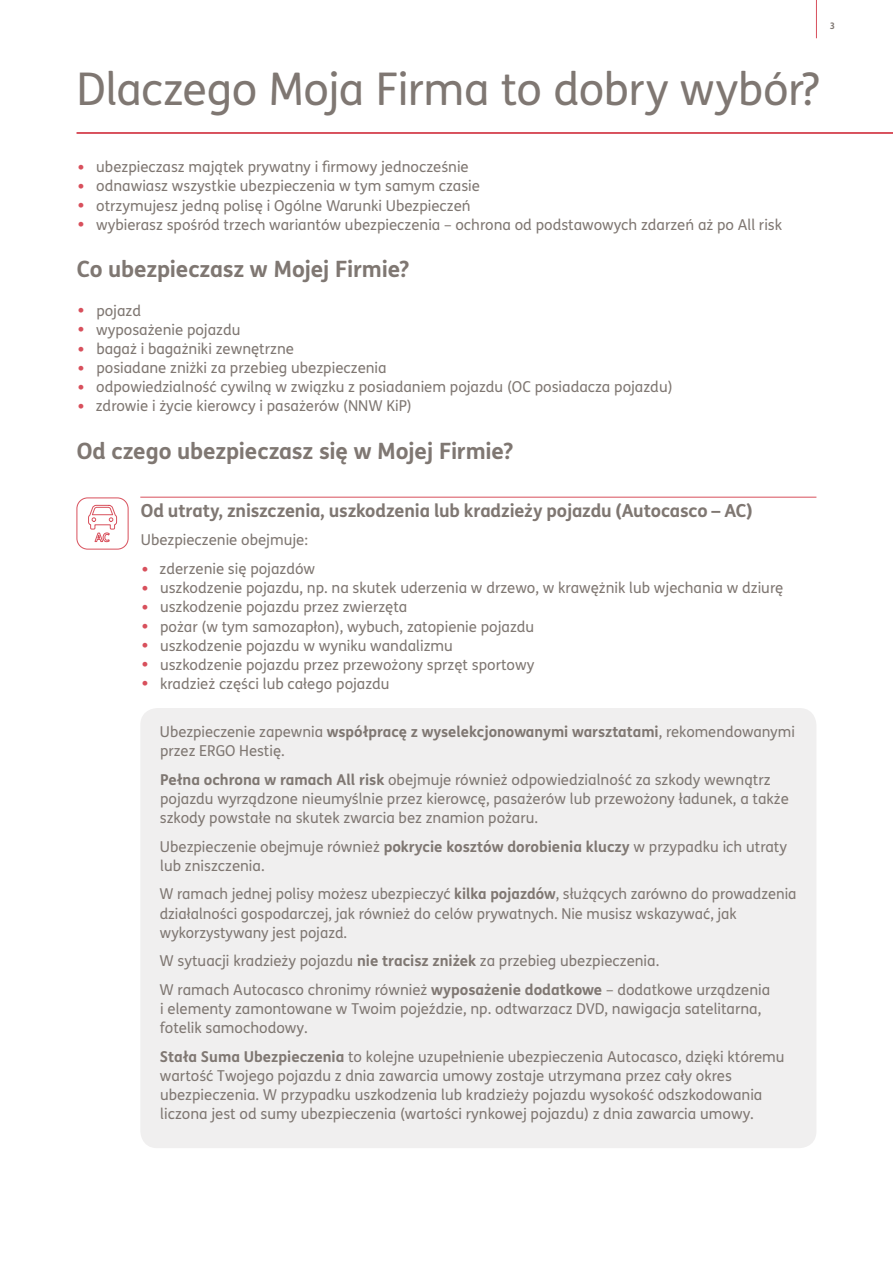
<style>
.page{position:relative;width:893px;height:1263px;background:#fff}
.page>*{position:absolute;margin:0;border:0;box-sizing:border-box;transform-origin:0 0}
.t1{font:45px "FS Me";letter-spacing:-.01em;color:#7f7772}
.t2{font:700 22.5px "FS Me";letter-spacing:-.01em;color:#7f7772}
.t3{font:700 18px "FS Me";letter-spacing:-.01em;color:#7f7772}
.t4{font:15px/19.2px "FS Me";color:#7f7772}
.t5{font:700 9px "FS Me";color:#7f7772}
.s1{font-size:19.5px;color:#d8505c}
.s2{font-weight:700}
</style>
<div class="page">
<hr style="left:816px;top:0;width:1px;height:38px;background:#d8505c">
<div style="left:140px;top:708px;width:676px;height:440px;background:#f0efef;border-radius:17px"></div>
<hr style="left:140px;top:497px;width:676px;height:1px;background:#d8505c">
<hr style="left:77px;top:132px;width:816px;height:2px;background:#d8505c">
<svg style="left:76px;top:497px;width:53px;height:53px"></svg>
<p class="t5" style="left:830px;top:19px;width:7px">3</p>
<h1 class="t1" style="left:77px;top:58px;width:745px">Dlaczego Moja Firma to dobry wybór?</h1>
<p class="t4" style="left:78px;top:157px;width:392px"><span class="s1">•</span> ubezpieczasz majątek prywatny i firmowy jednocześnie</p>
<p class="t4" style="left:78px;top:176px;width:404px"><span class="s1">•</span> odnawiasz wszystkie ubezpieczenia w tym samym czasie</p>
<p class="t4" style="left:78px;top:195px;width:394px"><span class="s1">•</span> otrzymujesz jedną polisę i Ogólne Warunki Ubezpieczeń</p>
<p class="t4" style="left:78px;top:214px;width:706px"><span class="s1">•</span> wybierasz spośród trzech wariantów ubezpieczenia – ochrona od podstawowych zdarzeń aż po All risk</p>
<h2 class="t2" style="left:77px;top:252px;width:334px">Co ubezpieczasz w Mojej Firmie?</h2>
<p class="t4" style="left:78px;top:301px;width:65px"><span class="s1">•</span> pojazd</p>
<p class="t4" style="left:78px;top:320px;width:164px"><span class="s1">•</span> wyposażenie pojazdu</p>
<p class="t4" style="left:78px;top:339px;width:218px"><span class="s1">•</span> bagaż i bagażniki zewnętrzne</p>
<p class="t4" style="left:78px;top:358px;width:310px"><span class="s1">•</span> posiadane zniżki za przebieg ubezpieczenia</p>
<p class="t4" style="left:78px;top:377px;width:596px"><span class="s1">•</span> odpowiedzialność cywilną w związku z posiadaniem pojazdu (OC posiadacza pojazdu)</p>
<p class="t4" style="left:78px;top:396px;width:335px"><span class="s1">•</span> zdrowie i życie kierowcy i pasażerów (NNW KiP)</p>
<h2 class="t2" style="left:77px;top:434px;width:438px">Od czego ubezpieczasz się w Mojej Firmie?</h2>
<p class="t3" style="left:141px;top:496px;width:613px">Od utraty, zniszczenia, uszkodzenia lub kradzieży pojazdu (Autocasco – AC)</p>
<p class="t4" style="left:141px;top:530px;width:169px">Ubezpieczenie obejmuje:</p>
<p class="t4" style="left:142px;top:559px;width:175px"><span class="s1">•</span> zderzenie się pojazdów</p>
<p class="t4" style="left:142px;top:578px;width:643px"><span class="s1">•</span> uszkodzenie pojazdu, np. na skutek uderzenia w drzewo, w krawężnik lub wjechania w dziurę</p>
<p class="t4" style="left:142px;top:597px;width:267px"><span class="s1">•</span> uszkodzenie pojazdu przez zwierzęta</p>
<p class="t4" style="left:142px;top:616px;width:394px"><span class="s1">•</span> pożar (w tym samozapłon), wybuch, zatopienie pojazdu</p>
<p class="t4" style="left:142px;top:635px;width:313px"><span class="s1">•</span> uszkodzenie pojazdu w wyniku wandalizmu</p>
<p class="t4" style="left:142px;top:655px;width:394px"><span class="s1">•</span> uszkodzenie pojazdu przez przewożony sprzęt sportowy</p>
<p class="t4" style="left:142px;top:674px;width:249px"><span class="s1">•</span> kradzież części lub całego pojazdu</p>
<p class="t4" style="left:160px;top:722px;width:636px">Ubezpieczenie zapewnia <span class="s2">współpracę z wyselekcjonowanymi warsztatami</span>, rekomendowanymi przez ERGO Hestię.</p>
<p class="t4" style="left:160px;top:769px;width:631px"><span class="s2">Pełna ochrona w ramach All risk</span> obejmuje również odpowiedzialność za szkody wewnątrz pojazdu wyrządzone nieumyślnie przez kierowcę, pasażerów lub przewożony ładunek, a także szkody powstałe na skutek zwarcia bez znamion pożaru.</p>
<p class="t4" style="left:160px;top:836px;width:629px">Ubezpieczenie obejmuje również <span class="s2">pokrycie kosztów dorobienia kluczy</span> w przypadku ich utraty lub zniszczenia.</p>
<p class="t4" style="left:160px;top:884px;width:638px">W ramach jednej polisy możesz ubezpieczyć <span class="s2">kilka pojazdów</span>, służących zarówno do prowadzenia działalności gospodarczej, jak również do celów prywatnych. Nie musisz wskazywać, jak wykorzystywany jest pojazd.</p>
<p class="t4" style="left:160px;top:946px;width:612px;line-height:28.7px">W sytuacji kradzieży pojazdu <span class="s2">nie tracisz zniżek</span> za przebieg ubezpieczenia.<br>W ramach Autocasco chronimy również <span class="s2">wyposażenie dodatkowe</span> – dodatkowe urządzenia</p>
<p class="t4" style="left:160px;top:999px;width:603px">i elementy zamontowane w Twoim pojeździe, np. odtwarzacz DVD, nawigacja satelitarna, fotelik samochodowy.</p>
<p class="t4" style="left:160px;top:1047px;width:626px"><span class="s2">Stała Suma Ubezpieczenia</span> to kolejne uzupełnienie ubezpieczenia Autocasco, dzięki któremu wartość Twojego pojazdu z dnia zawarcia umowy zostaje utrzymana przez cały okres ubezpieczenia. W przypadku uszkodzenia lub kradzieży pojazdu wysokość odszkodowania liczona jest od sumy ubezpieczenia (wartości rynkowej pojazdu) z dnia zawarcia umowy.</p>
</div>
